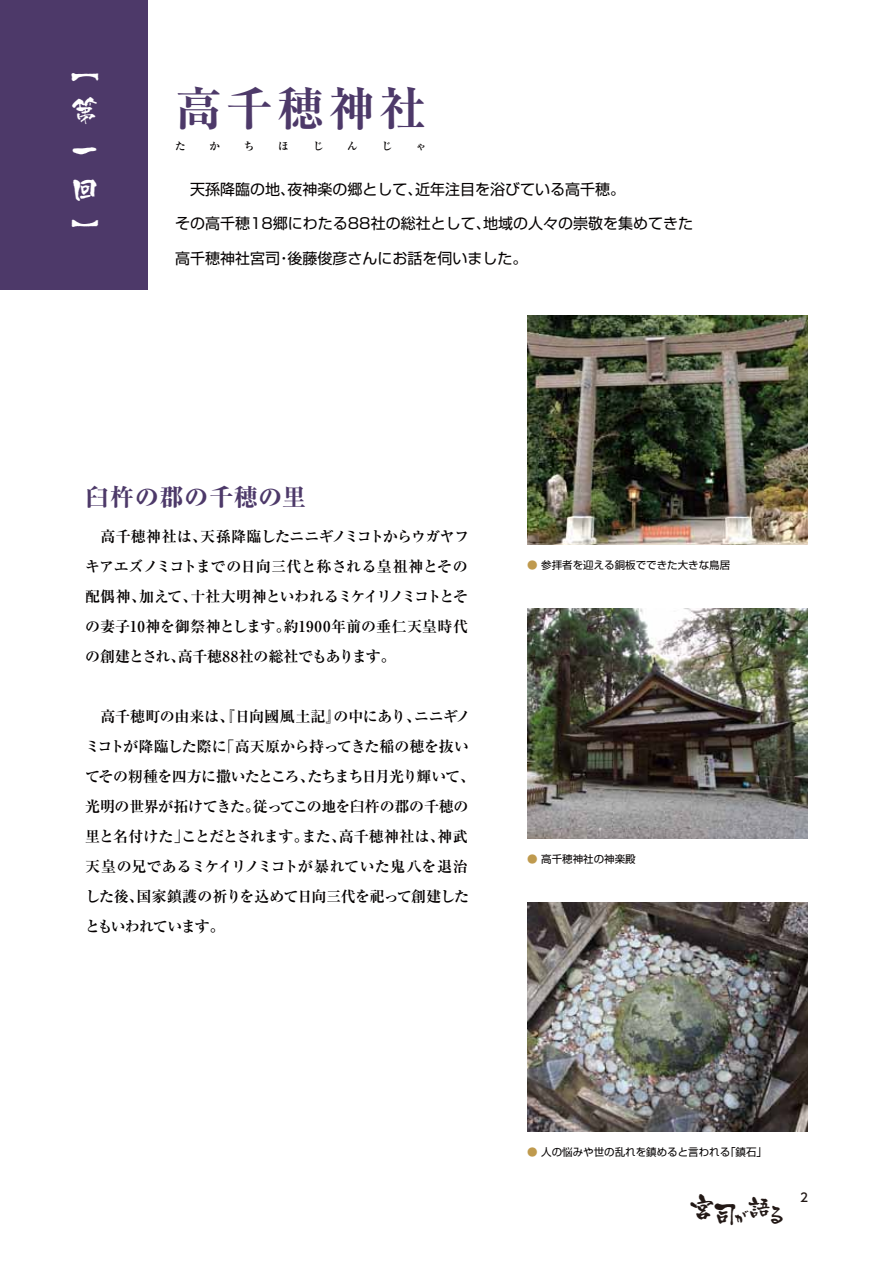
<style>
.page{position:relative;width:893px;height:1263px;background:#fff}
.page>*{position:absolute;margin:0;border:0;box-sizing:border-box;transform-origin:0 0}
.t1{font:700 expanded 46.5px "Ryumin Pro";letter-spacing:.1em;color:#4d3969}
.t2{font:28.5px/39.9px "Kyo Madoka";color:#fff;text-align:justify}
.t3{font:27.15px "Kyo Madoka";color:#221815}
.t4{font:800 24px "Ryumin Pro";letter-spacing:.03em;color:#4d3969}
.t5{font:700 15px/30px "Ryumin Pro";letter-spacing:-.025em;color:#040000;text-align:justify}
.t6{font:15px "Shin Go Pro";color:#040000}
.t7{font:500 12px "UD Shin Go Pro";color:#221815}
.t8{font:10.5px "Shin Go Pro";color:#040000}
.t9{font:700 10.5px "Ryumin Pro";color:#040000}
.s1{color:#bf9a4e}
.s2{font-size:22.95px}
</style>
<div class="page">
<img style="left:527px;top:315px;width:281px;height:230px">
<img style="left:527px;top:609px;width:281px;height:229px">
<img style="left:527px;top:902px;width:281px;height:230px">
<div style="left:0;top:0;width:147px;height:289px;background:#4d3969"></div>
<h2 class="t2" style="left:71px;top:50px;width:29px">︻第一回︼</h2>
<h1 class="t1" style="left:175px;top:72px;width:253px">高千穂神社</h1>
<p class="t9" style="left:175px;top:138px;width:12px">た</p>
<p class="t9" style="left:209px;top:138px;width:12px">か</p>
<p class="t9" style="left:244px;top:138px;width:12px">ち</p>
<p class="t9" style="left:278px;top:138px;width:12px">ほ</p>
<p class="t9" style="left:313px;top:138px;width:12px">じ</p>
<p class="t9" style="left:347px;top:138px;width:12px">ん</p>
<p class="t9" style="left:381px;top:138px;width:12px">じ</p>
<p class="t9" style="left:416px;top:138px;width:12px">ゃ</p>
<p class="t6" style="left:175px;top:177px;width:452px">　天孫降臨の地、夜神楽の郷として、近年注目を浴びている高千穂。</p>
<p class="t6" style="left:175px;top:211px;width:520px">その高千穂18郷にわたる88社の総社として、地域の人々の崇敬を集めてきた</p>
<p class="t6" style="left:175px;top:246px;width:354px">高千穂神社宮司・後藤俊彦さんにお話を伺いました。</p>
<h3 class="t4" style="left:85px;top:478px;width:223px">臼杵の郡の千穂の里</h3>
<p class="t5" style="left:85px;top:520px;width:386px">　高千穂神社は、天孫降臨したニニギノミコトからウガヤフキアエズノミコトまでの日向三代と称される皇祖神とその配偶神、加えて、十社大明神といわれるミケイリノミコトとその妻子10神を御祭神とします。約1900年前の垂仁天皇時代の創建とされ、高千穂88社の総社でもあります。</p>
<p class="t5" style="left:85px;top:700px;width:392px;text-align:left">　高千穂町の由来は、『日向國風土記』の中にあり、ニニギノミコトが降臨した際に「高天原から持ってきた稲の穂を抜いてその籾種を四方に撒いたところ、たちまち日月光り輝いて、光明の世界が拓けてきた。従ってこの地を臼杵の郡の千穂の里と名付けた」ことだとされます。また、高千穂神社は、神武天皇の兄であるミケイリノミコトが暴れていた鬼八を退治した後、国家鎮護の祈りを込めて日向三代を祀って創建したともいわれています。</p>
<p class="t8" style="left:527px;top:556px;width:204px"><span class="s1">●</span> 参拝者を迎える銅板でできた大きな鳥居</p>
<p class="t8" style="left:527px;top:850px;width:110px"><span class="s1">●</span> 高千穂神社の神楽殿</p>
<p class="t8" style="left:527px;top:1143px;width:241px"><span class="s1">●</span> 人の悩みや世の乱れを鎮めると言われる「鎮石」</p>
<h3 class="t3" style="left:689px;top:1197px;width:101px">宮司<sub>が</sub><span class="s2">語</span><sub>る</sub></h3>
<p class="t7" style="left:800px;top:1188px;width:9px">2</p>
</div>
